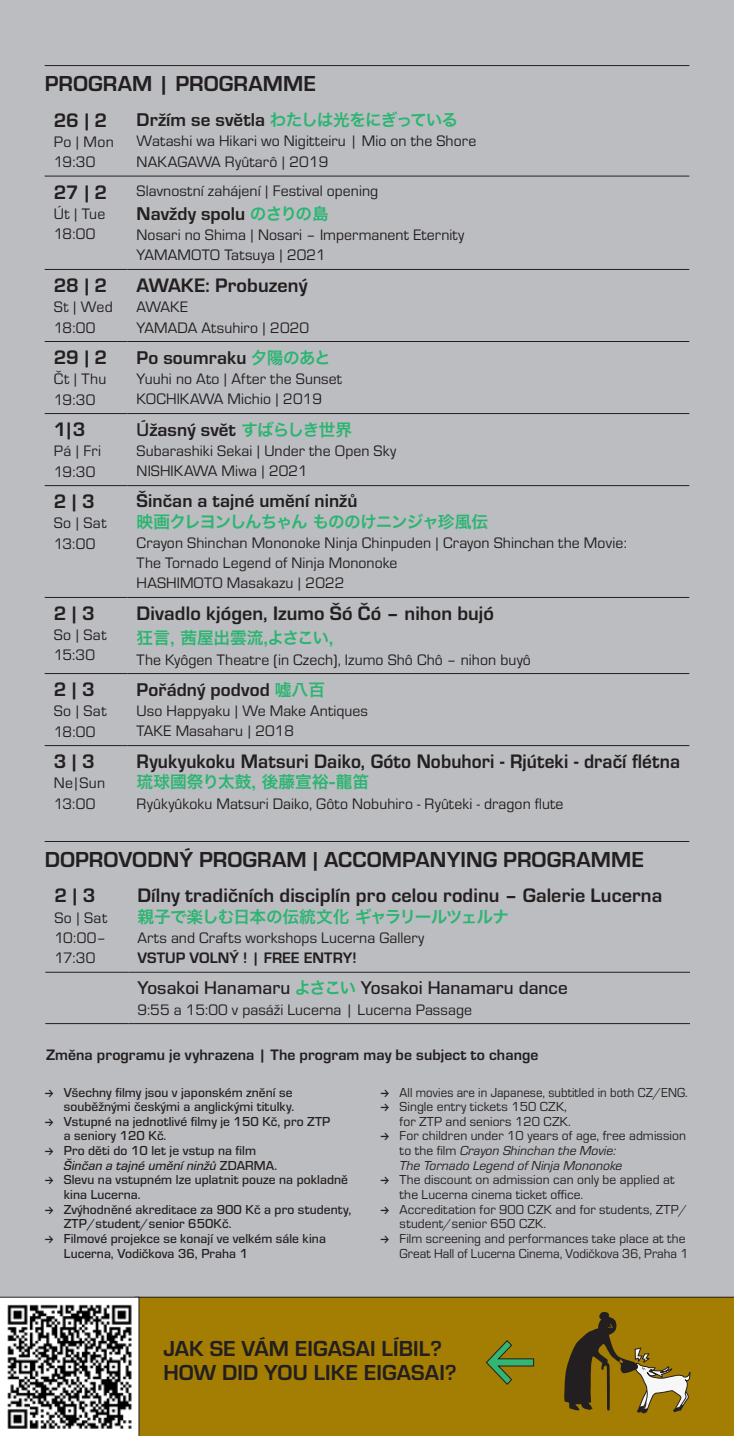
<style>
.page{position:relative;width:734px;height:1436px;background:#fff}
.page>*{position:absolute;margin:0;border:0;box-sizing:border-box;transform-origin:0 0}
.Nadpis{font:700 22.5px "Eurostile";letter-spacing:.005em;color:#231f20}
.t1{font:700 20.25px "Eurostile";letter-spacing:.005em;color:#231f20}
.t2{font:700 20.25px "Eurostile";letter-spacing:.005em;color:#231f20;scale:.95 1}
.Text_CZ{font:700 19.12px "Eurostile";letter-spacing:.005em;color:#231f20}
.Text_CZ-2{font:500 19.12px "Eurostile";letter-spacing:.005em;color:#231f20}
.Text_CZ-3{font:16.65px "Hira Kaku Pro W6";letter-spacing:-.045em;color:#2bb572}
.Text_CZ-4{font:16.65px "Hira Kaku Pro W6";letter-spacing:-.07em;color:#2bb572}
.Text_CZ-5{font:16.65px "Hira Kaku Pro W6";letter-spacing:.005em;color:#2bb572}
.Text_CZ-6{font:16.65px "Hira Kaku Pro W6";letter-spacing:-.01em;color:#2bb572}
.Text_CZ-7{font:15.75px/20.2px "Eurostile";letter-spacing:.005em;color:#231f20}
.t3{font:700 15.75px "Eurostile";letter-spacing:.005em;color:#231f20}
.t4{font:500 13.5px/14.6px "Eurostile";letter-spacing:.005em;color:#231f20}
.Text_EN{font:13.5px/14.6px "Eurostile";letter-spacing:.005em;color:#231f20;text-align:right}
.Text_EN-2{font:italic 13.5px/14.6px "Eurostile";letter-spacing:.005em;color:#231f20}
.Text_EN-3{font:13.5px "Eurostile";letter-spacing:.005em;color:#231f20;scale:.95 1}
.s1{font-family:"Hira Kaku Pro W6";font-weight:400;font-size:16.65px;color:#2bb572}
.s2{font-weight:500}
.s3{font-family:"Matter SQ"}
.s4{font-family:"Eurostile Med Ita";font-weight:400}
.s5{font-family:"Matter SQ";font-weight:500}
.s6{font-family:"Matter SQ";font-weight:500;font-style:normal}
.s7{font-style:normal}
</style>
<div class="page">
<div style="left:0;top:0;width:733px;height:1435px;background:#bcbdc0"></div>
<hr style="left:45px;top:176px;width:83px;height:1px;background:#231f20">
<hr style="left:128px;top:176px;width:561px;height:1px;background:#231f20">
<hr style="left:45px;top:269px;width:83px;height:1px;background:#231f20">
<hr style="left:128px;top:269px;width:561px;height:1px;background:#231f20">
<hr style="left:45px;top:341px;width:83px;height:1px;background:#231f20">
<hr style="left:128px;top:341px;width:561px;height:1px;background:#231f20">
<hr style="left:45px;top:413px;width:83px;height:1px;background:#231f20">
<hr style="left:128px;top:413px;width:561px;height:1px;background:#231f20">
<hr style="left:45px;top:485px;width:83px;height:1px;background:#231f20">
<hr style="left:128px;top:485px;width:561px;height:1px;background:#231f20">
<hr style="left:45px;top:597px;width:83px;height:1px;background:#231f20">
<hr style="left:128px;top:597px;width:561px;height:1px;background:#231f20">
<hr style="left:45px;top:673px;width:83px;height:1px;background:#231f20">
<hr style="left:128px;top:673px;width:561px;height:1px;background:#231f20">
<hr style="left:45px;top:745px;width:83px;height:1px;background:#231f20">
<hr style="left:128px;top:745px;width:561px;height:1px;background:#231f20">
<hr style="left:45px;top:65px;width:644px;height:1px;background:#231f20">
<hr style="left:45px;top:841px;width:644px;height:1px;background:#231f20">
<hr style="left:45px;top:971px;width:83px;height:1px;background:#231f20">
<hr style="left:128px;top:971px;width:561px;height:1px;background:#231f20">
<hr style="left:45px;top:1023px;width:83px;height:1px;background:#231f20">
<hr style="left:128px;top:1023px;width:561px;height:1px;background:#231f20">
<div style="left:139px;top:1296px;width:594px;height:139px;background:#a47d03"></div>
<svg style="left:0;top:1296px;width:139px;height:139px;background:#939393"></svg>
<svg style="left:564px;top:1311px;width:126px;height:101px;background:#8a6e1c"></svg>
<svg style="left:485px;top:1339px;width:49px;height:45px;background:#7e821f"></svg>
<p class="Nadpis" style="left:45px;top:67px;width:273px">PROGRAM | PROGRAMME</p>
<p class="t1" style="left:54px;top:105px;width:55px">26|2</p>
<p class="Text_CZ-7" style="left:54px;top:131px;width:62px">Po|Mon<br>19:30</p>
<p class="t1" style="left:54px;top:177px;width:55px">27|2</p>
<p class="Text_CZ-7" style="left:54px;top:203px;width:53px">Út|Tue<br>18:00</p>
<p class="t1" style="left:54px;top:271px;width:55px">28|2</p>
<p class="Text_CZ-7" style="left:54px;top:296px;width:61px">St|Wed</p>
<p class="Text_CZ-7" style="left:54px;top:316px;width:43px">18:00</p>
<p class="t1" style="left:54px;top:343px;width:55px">29|2</p>
<p class="Text_CZ-7" style="left:54px;top:368px;width:54px">Čt|Thu</p>
<p class="Text_CZ-7" style="left:54px;top:388px;width:43px">19:30</p>
<p class="t1" style="left:54px;top:415px;width:33px">1|3</p>
<p class="Text_CZ-7" style="left:54px;top:440px;width:49px">Pá|Fri</p>
<p class="Text_CZ-7" style="left:54px;top:460px;width:43px">19:30</p>
<p class="t1" style="left:54px;top:487px;width:43px">2|3</p>
<p class="Text_CZ-7" style="left:54px;top:512px;width:54px">So|Sat</p>
<p class="Text_CZ-7" style="left:54px;top:532px;width:43px">13:00</p>
<p class="t1" style="left:54px;top:598px;width:43px">2|3</p>
<p class="Text_CZ-7" style="left:54px;top:624px;width:54px">So|Sat</p>
<p class="Text_CZ-7" style="left:54px;top:644px;width:43px">15:30</p>
<p class="t1" style="left:54px;top:674px;width:43px">2|3</p>
<p class="Text_CZ-7" style="left:54px;top:700px;width:54px">So|Sat</p>
<p class="Text_CZ-7" style="left:54px;top:720px;width:43px">18:00</p>
<p class="t1" style="left:54px;top:746px;width:43px">3|3</p>
<p class="Text_CZ-7" style="left:54px;top:772px;width:53px">Ne|Sun</p>
<p class="Text_CZ-7" style="left:54px;top:792px;width:43px">13:00</p>
<p class="Text_CZ" style="left:137px;top:106px;width:323px">Držím se světla <span class="s1">わたしは光をにぎっている</span></p>
<p class="Text_CZ-7" style="left:137px;top:130px;width:341px">Watashi wa Hikari wo Nigitteiru | Mio on the Shore<br>NAKAGAWA Ryûtarô |2019</p>
<p class="Text_CZ-7" style="left:137px;top:179px;width:243px">Slavnostní zahájení | Festival opening</p>
<p class="Text_CZ" style="left:137px;top:200px;width:193px">Navždy spolu <span class="s1">のさりの島</span></p>
<p class="Text_CZ-7" style="left:137px;top:224px;width:329px">Nosari no Shima |Nosari – Impermanent Eternity</p>
<p class="Text_CZ-7" style="left:137px;top:244px;width:191px">YAMAMOTO Tatsuya |2021</p>
<p class="t1" style="left:137px;top:271px;width:172px">AWAKE: Probuzený</p>
<p class="Text_CZ-7" style="left:137px;top:296px;width:53px">AWAKE</p>
<p class="Text_CZ-7" style="left:137px;top:316px;width:174px">YAMADA Atsuhiro |2020</p>
<p class="Text_CZ" style="left:137px;top:343px;width:195px">Po soumraku <span class="s1">夕陽のあと</span></p>
<p class="Text_CZ-7" style="left:137px;top:367px;width:207px">Yuuhi no Ato |After the Sunset</p>
<p class="Text_CZ-7" style="left:137px;top:388px;width:187px">KOCHIKAWA Michio |2019</p>
<p class="Text_CZ" style="left:137px;top:415px;width:217px"><span class="s2">Ú</span>žasný svět <span class="s1">すばらしき世界</span></p>
<p class="Text_CZ-7" style="left:137px;top:439px;width:261px">Subarashiki Sekai |Under the Open Sky</p>
<p class="Text_CZ-7" style="left:137px;top:460px;width:173px">NISHIKAWA Miwa |2021</p>
<p class="Text_CZ" style="left:137px;top:487px;width:222px">Šinčan a tajné umění ninžů</p>
<p class="Text_CZ-4" style="left:137px;top:506px;width:353px">映画クレヨンしんちゃん もののけニンジャ珍風伝</p>
<p class="Text_CZ-7" style="left:137px;top:531px;width:491px">Crayon Shinchan Mononoke Ninja Chinpuden |Crayon Shinchan the Movie:<br>The Tornado Legend of Ninja Mononoke</p>
<p class="Text_CZ-7" style="left:137px;top:572px;width:209px">HASHIMOTO Masakazu |2022</p>
<p class="t1" style="left:137px;top:598px;width:359px">Divadlo kjógen, Izumo Šó Čó – nihon bujó</p>
<p class="Text_CZ-6" style="left:137px;top:623px;width:198px">狂言, 茜屋出雲流,よさこい,</p>
<p class="Text_CZ-7" style="left:137px;top:648px;width:395px">The Kyôgen Theatre (in Czech), Izumo Shô Chô – nihon buyô</p>
<p class="Text_CZ" style="left:137px;top:675px;width:190px">Pořádný podvod <span class="s1">嘘八百</span></p>
<p class="Text_CZ-7" style="left:137px;top:699px;width:233px">Uso Happyaku |We Make Antiques</p>
<p class="Text_CZ-7" style="left:137px;top:720px;width:159px">TAKE Masaharu |2018</p>
<p class="t2" style="left:137px;top:746px;width:573px">Ryukyukoku Matsuri Daiko, Góto Nobuhori - Rjúteki - dračí flétna</p>
<p class="Text_CZ-5" style="left:137px;top:767px;width:234px">琉球國祭り太鼓, 後藤宣裕-龍笛</p>
<p class="Text_CZ-7" style="left:137px;top:792px;width:428px">Ryûkyûkoku Matsuri Daiko, Gôto Nobuhiro - Ryûteki - dragon flute</p>
<p class="Nadpis" style="left:45px;top:843px;width:600px">DOPROVODNÝ PROGRAM|ACCOMPANYING PROGRAMME</p>
<p class="t1" style="left:54px;top:881px;width:43px">2|3</p>
<p class="Text_CZ-7" style="left:54px;top:906px;width:54px">So|Sat</p>
<p class="Text_CZ-7" style="left:54px;top:926px;width:53px">10:00–<br>17:30</p>
<p class="t1" style="left:137px;top:881px;width:526px">Dílny tradičních disciplín pro celou rodinu – Galerie Lucerna</p>
<p class="Text_CZ-3" style="left:137px;top:901px;width:373px">親子で楽しむ日本の伝統文化 ギャラリールツェルナ</p>
<p class="Text_CZ-7" style="left:137px;top:926px;width:288px">Arts and Crafts workshops Lucerna Gallery</p>
<p class="t3" style="left:137px;top:946px;width:221px">VSTUP VOLNÝ ! | FREE ENTRY!</p>
<p class="Text_CZ-2" style="left:137px;top:974px;width:432px">Yosakoi Hanamaru <span class="s1">よさこい</span> Yosakoi Hanamaru dance</p>
<p class="Text_CZ-7" style="left:137px;top:998px;width:336px">9:55 a 15:00 v pasáži Lucerna | Lucerna Passage</p>
<p class="t3" style="left:46px;top:1043px;width:494px">Změna programu je vyhrazena | The program may be subject to change</p>
<p class="t4" style="left:45px;top:1083px;width:251px;text-align:right"><span class="s3">→</span> Všechny filmy jsou v japonském znění se souběžnými českými a anglickými titulky.</p>
<p class="t4" style="left:64px;top:1113px;width:268px;text-indent:-19px"><span class="s3">→</span> Vstupné na jednotlivé filmy je 150 Kč, pro ZTP a seniory 120 Kč.</p>
<p class="t4" style="left:64px;top:1142px;width:215px;text-indent:-19px"><span class="s3">→</span> Pro děti do 10 let je vstup na film<br><span class="s4">Šinčan a tajné umění ninžů</span> ZDARMA.</p>
<p class="t4" style="left:64px;top:1171px;width:286px;text-indent:-19px"><span class="s3">→</span> Slevu na vstupném lze uplatnit pouze na pokladně kina Lucerna.</p>
<p class="t4" style="left:64px;top:1200px;width:289px;text-indent:-19px"><span class="s3">→</span> Zvýhodněné akreditace za 900 Kč a pro studenty,<br>ZTP/student/senior 650Kč.</p>
<p class="t4" style="left:64px;top:1230px;width:263px;text-indent:-19px"><span class="s3">→</span> Filmové projekce se konají ve velkém sále kina<br>Lucerna, Vodičkova 36, Praha 1</p>
<p class="Text_EN-3" style="left:380px;top:1082px;width:325px"><span class="s5">→</span> All movies are in Japanese, subtitled in both CZ/ENG.</p>
<p class="Text_EN" style="left:380px;top:1098px;width:192px"><span class="s5">→</span> Single entry tickets 150 CZK, for ZTP and seniors 120 CZK.</p>
<p class="Text_EN-2" style="left:399px;top:1127px;width:288px;text-indent:-19px"><span class="s6">→</span> <span class="s7">For children under 10 years of age, free admission to the film</span> Crayon Shinchan the Movie:<br>The Tornado Legend of Ninja Mononoke</p>
<p class="Text_EN" style="left:399px;top:1171px;width:276px;text-align:left;text-indent:-19px"><span class="s5">→</span> The discount on admission can only be applied at the Lucerna cinema ticket office.</p>
<p class="Text_EN" style="left:399px;top:1200px;width:289px;text-align:left;text-indent:-19px"><span class="s5">→</span> Accreditation for 900 CZK and for students, ZTP/ student/senior 650 CZK.</p>
<p class="Text_EN" style="left:380px;top:1230px;width:309px"><span class="s5">→</span> Film screening and performances take place at the<br>Great Hall of Lucerna Cinema, Vodičkova 36, Praha 1</p>
<p class="Nadpis" style="left:163px;top:1331px;width:280px">JAK SE VÁM EIGASAI LÍBIL?</p>
<p class="Nadpis" style="left:163px;top:1355px;width:295px">HOW DID YOU LIKE EIGASAI?</p>
</div>
